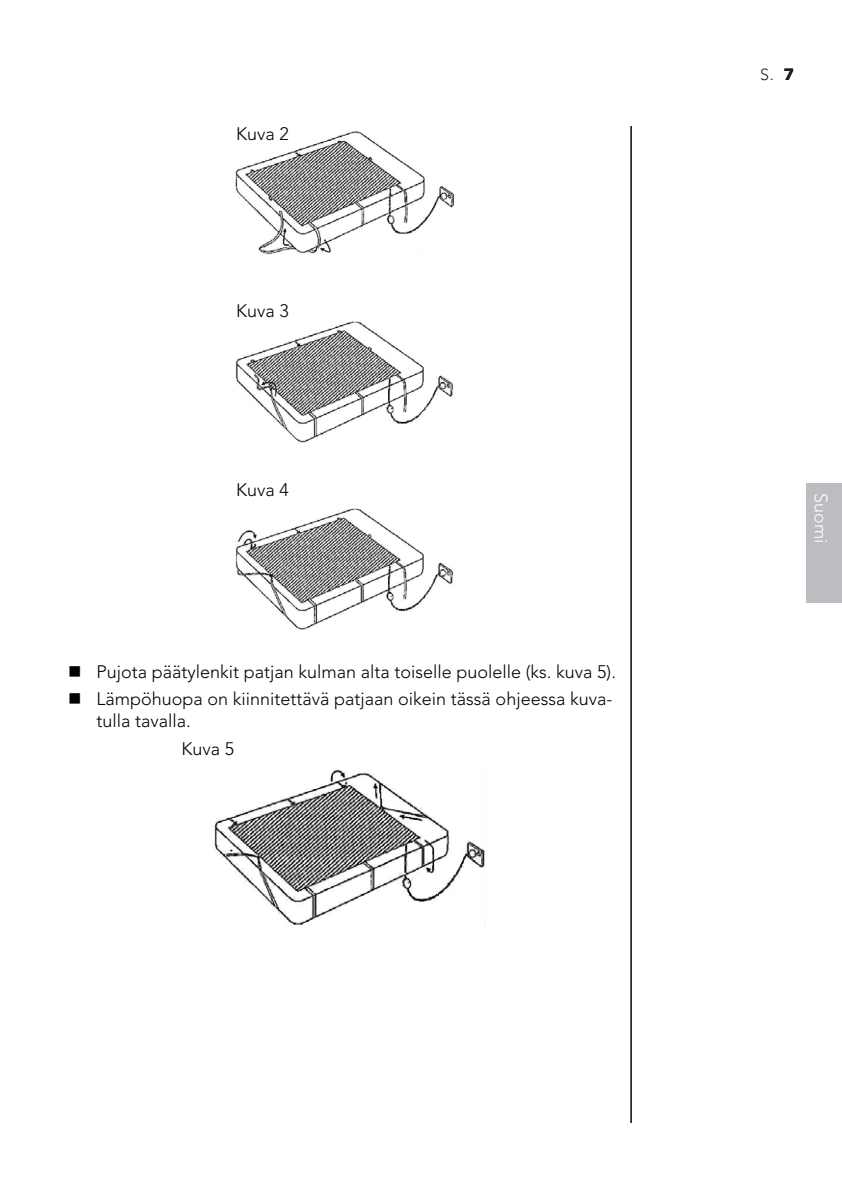
<style>
.page{position:relative;width:842px;height:1191px;background:#fff}
.page>*{position:absolute;margin:0;border:0;box-sizing:border-box;transform-origin:0 0}
.t1{font:300 18px/27.6px "Avenir LT Std";color:#010205}
.t2{font:300 18px "Avenir LT Std";color:#fff}
.t3{font:300 16px "Avenir LT Std";color:#231f20}
.t4{font:900 16px "Avenir LT Std";color:#231f20}
</style>
<div class="page">
<div style="left:806px;top:484px;width:36px;height:119px;background:#bcbdc0"></div>
<hr style="left:631px;top:126px;width:1px;height:997px;background:#231f20">
<img style="left:235px;top:131px;width:219px;height:499px">
<img style="left:214px;top:769px;width:271px;height:156px">
<p class="t1" style="left:236px;top:120px;width:54px">Kuva 2</p>
<p class="t1" style="left:236px;top:297px;width:54px">Kuva 3</p>
<p class="t1" style="left:236px;top:476px;width:54px">Kuva 4</p>
<p class="t1" style="left:96px;top:657px;width:521px">Pujota päätylenkit patjan kulman alta toiselle puolelle (ks. kuva 5).<br>Lämpöhuopa on kiinnitettävä patjaan oikein tässä ohjeessa kuva-</p>
<p class="t1" style="left:181px;top:707px;width:54px;text-indent:-85px">tulla tavalla.<br>Kuva 5</p>
<p class="t3" style="left:760px;top:65px;width:15px">S.</p>
<p class="t4" style="left:784px;top:68px;width:11px">7</p>
<p class="t2" style="left:832px;top:493px;width:52px;rotate:90deg">Suomi</p>
</div>
